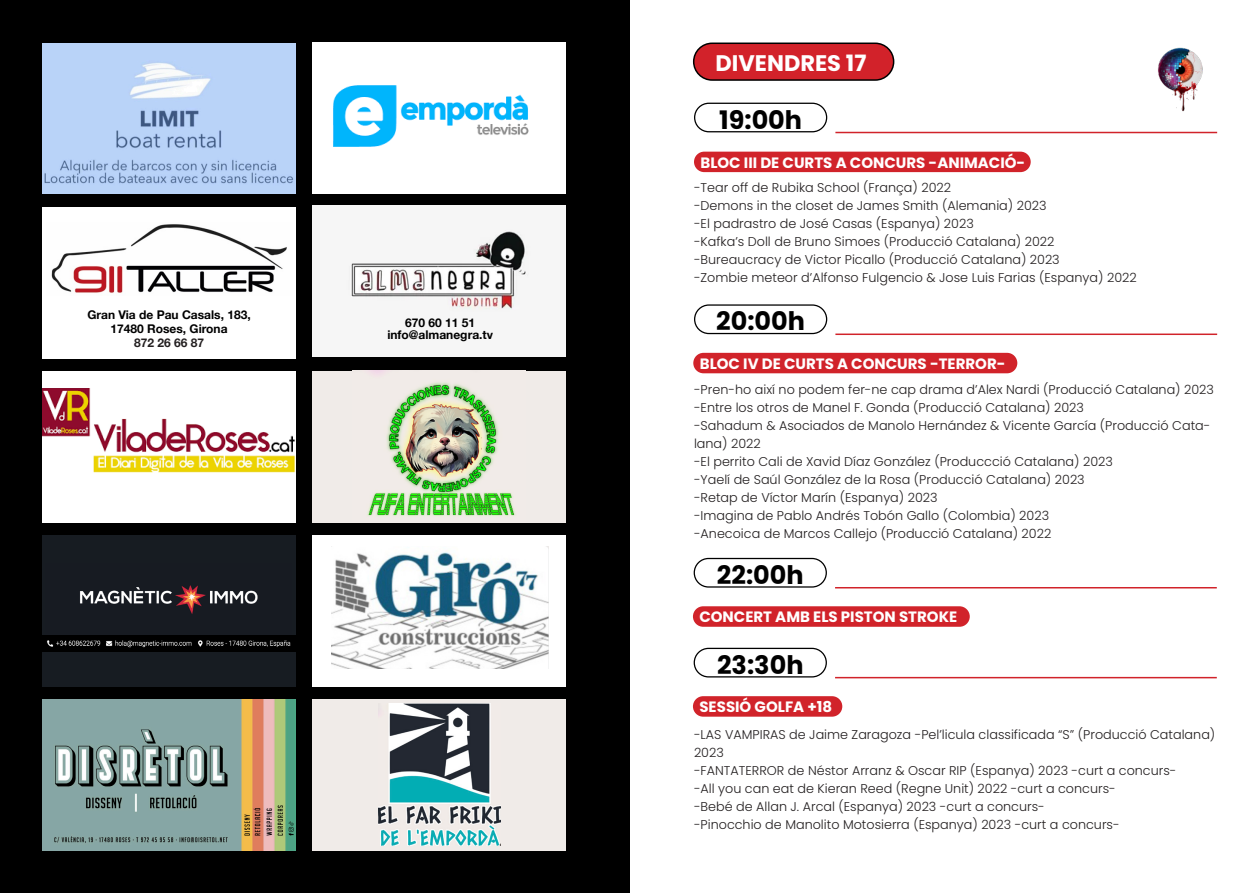
<style>
.page{position:relative;width:1259px;height:893px;background:#fff}
.page>*{position:absolute;margin:0;border:0;box-sizing:border-box;transform-origin:0 0}
.t1{font:700 25.5px "Poppins";color:#000}
.t2{font:700 22.5px "Poppins";color:#fff}
.t3{font:700 15px "Poppins";color:#fff}
.t4{font:300 12.75px/18px "Poppins";color:#231f20}
.t5{font:700 12px "Helvetica Neue";color:#000}
.t6{font:700 12px "Helvetica Neue";color:#231f20}
</style>
<div class="page">
<div style="left:0;top:0;width:629px;height:893px;background:#000"></div>
<div style="left:313px;top:371px;width:253px;height:151px;background:#f0ebe8"></div>
<div style="left:313px;top:535px;width:253px;height:151px;background:#fff"></div>
<div style="left:43px;top:535px;width:253px;height:151px;background:#171c22"></div>
<div style="left:313px;top:699px;width:253px;height:151px;background:#f0ebe8"></div>
<div style="left:313px;top:43px;width:253px;height:151px;background:#fff"></div>
<div style="left:43px;top:207px;width:253px;height:152px;background:#fff"></div>
<div style="left:313px;top:206px;width:253px;height:151px;background:#f6f6f6"></div>
<div style="left:43px;top:371px;width:253px;height:152px;background:#fff"></div>
<div style="left:693px;top:353px;width:324px;height:20px;background:#d1232a;border-radius:10px"></div>
<div style="left:693px;top:43px;width:200px;height:37px;background:#d2222a;border-radius:18px"></div>
<div style="left:693px;top:43px;width:201px;height:38px;border:2px solid #000;border-radius:18px"></div>
<div style="left:694px;top:152px;width:336px;height:20px;background:#d1232a;border-radius:10px"></div>
<hr style="left:835px;top:132px;width:382px;height:1px;background:#d1232a">
<div style="left:694px;top:103px;width:133px;height:29px;border:1px solid #000;border-radius:14px"></div>
<hr style="left:835px;top:334px;width:382px;height:1px;background:#d1232a">
<div style="left:694px;top:304px;width:133px;height:30px;border:1px solid #000;border-radius:14px"></div>
<div style="left:693px;top:606px;width:276px;height:21px;background:#d1232a;border-radius:10px"></div>
<hr style="left:835px;top:587px;width:381px;height:1px;background:#d1232a">
<div style="left:693px;top:558px;width:134px;height:30px;border:1px solid #000;border-radius:14px"></div>
<div style="left:693px;top:696px;width:149px;height:21px;background:#d1232a;border-radius:10px"></div>
<hr style="left:835px;top:677px;width:381px;height:1px;background:#d1232a">
<div style="left:693px;top:648px;width:134px;height:29px;border:1px solid #000;border-radius:14px"></div>
<img style="left:51px;top:224px;width:236px;height:69px">
<img style="left:43px;top:388px;width:252px;height:85px">
<img style="left:80px;top:585px;width:178px;height:29px">
<img style="left:333px;top:85px;width:196px;height:62px">
<img style="left:351px;top:231px;width:175px;height:78px">
<img style="left:367px;top:371px;width:148px;height:145px">
<img style="left:331px;top:546px;width:218px;height:123px">
<img style="left:378px;top:704px;width:122px;height:142px">
<img style="left:43px;top:43px;width:253px;height:151px">
<img style="left:43px;top:699px;width:253px;height:151px">
<img style="left:43px;top:635px;width:253px;height:16px">
<img style="left:1158px;top:47px;width:45px;height:65px">
<p class="t5" style="left:87px;top:305px;width:165px">Gran Via de Pau Casals, 183,</p>
<p class="t5" style="left:110px;top:319px;width:119px">17480 Roses, Girona</p>
<p class="t6" style="left:134px;top:334px;width:72px">872 26 66 87</p>
<p class="t5" style="left:405px;top:313px;width:72px">670 60 11 51</p>
<p class="t5" style="left:387px;top:325px;width:107px">info@almanegra.tv</p>
<p class="t2" style="left:715px;top:50px;width:152px">DIVENDRES 17</p>
<p class="t1" style="left:719px;top:105px;width:84px">19:00h</p>
<p class="t3" style="left:700px;top:154px;width:326px">BLOC III DE CURTS A CONCURS -ANIMACIÓ-</p>
<p class="t4" style="left:694px;top:179px;width:259px">-Tear off de Rubika School (França) 2022</p>
<p class="t4" style="left:694px;top:197px;width:354px">-Demons in the closet de James Smith (Alemania) 2023</p>
<p class="t4" style="left:694px;top:215px;width:281px">-El padrastro de José Casas (Espanya) 2023</p>
<p class="t4" style="left:694px;top:233px;width:362px">-Kafka’s Doll de Bruno Simoes (Producció Catalana) 2022</p>
<p class="t4" style="left:694px;top:251px;width:367px">-Bureaucracy de Victor Picallo (Producció Catalana) 2023</p>
<p class="t4" style="left:694px;top:269px;width:444px">-Zombie meteor d’Alfonso Fulgencio &amp; Jose Luis Farias (Espanya) 2022</p>
<p class="t1" style="left:716px;top:307px;width:90px">20:00h</p>
<p class="t3" style="left:700px;top:355px;width:307px">BLOC IV DE CURTS A CONCURS -TERROR-</p>
<p class="t4" style="left:694px;top:381px;width:521px">-Pren-ho així no podem fer-ne cap drama d’Alex Nardi (Producció Catalana) 2023</p>
<p class="t4" style="left:694px;top:399px;width:391px">-Entre los otros de Manel F. Gonda (Producció Catalana) 2023</p>
<p class="t4" style="left:694px;top:417px;width:518px">-Sahadum &amp; Asociados de Manolo Hernández &amp; Vicente García (Producció Cata&shy;lana) 2022</p>
<p class="t4" style="left:694px;top:453px;width:420px">-El perrito Cali de Xavid Díaz González (Produccció Catalana) 2023</p>
<p class="t4" style="left:694px;top:471px;width:392px">-Yaelí de Saúl González de la Rosa (Producció Catalana) 2023</p>
<p class="t4" style="left:694px;top:489px;width:245px">-Retap de Víctor Marín (Espanya) 2023</p>
<p class="t4" style="left:694px;top:507px;width:357px">-Imagina de Pablo Andrés Tobón Gallo (Colombia) 2023</p>
<p class="t4" style="left:694px;top:525px;width:359px">-Anecoica de Marcos Callejo (Producció Catalana) 2022</p>
<p class="t1" style="left:717px;top:560px;width:88px">22:00h</p>
<p class="t3" style="left:699px;top:608px;width:259px">CONCERT AMB ELS PISTON STROKE</p>
<p class="t1" style="left:717px;top:650px;width:88px">23:30h</p>
<p class="t3" style="left:699px;top:698px;width:134px">SESSIÓ GOLFA +18</p>
<p class="t4" style="left:694px;top:726px;width:523px">-LAS VAMPIRAS de Jaime Zaragoza -Pel’licula classificada “S” (Producció Catalana)<br>2023</p>
<p class="t4" style="left:694px;top:762px;width:484px">-FANTATERROR de Néstor Arranz &amp; Oscar RIP (Espanya) 2023 -curt a concurs-</p>
<p class="t4" style="left:694px;top:780px;width:423px">-All you can eat de Kieran Reed (Regne Unit) 2022 -curt a concurs-</p>
<p class="t4" style="left:694px;top:798px;width:352px">-Bebé de Allan J. Arcal (Espanya) 2023 -curt a concurs-</p>
<p class="t4" style="left:694px;top:816px;width:427px">-Pinocchio de Manolito Motosierra (Espanya) 2023 -curt a concurs-</p>
</div>
